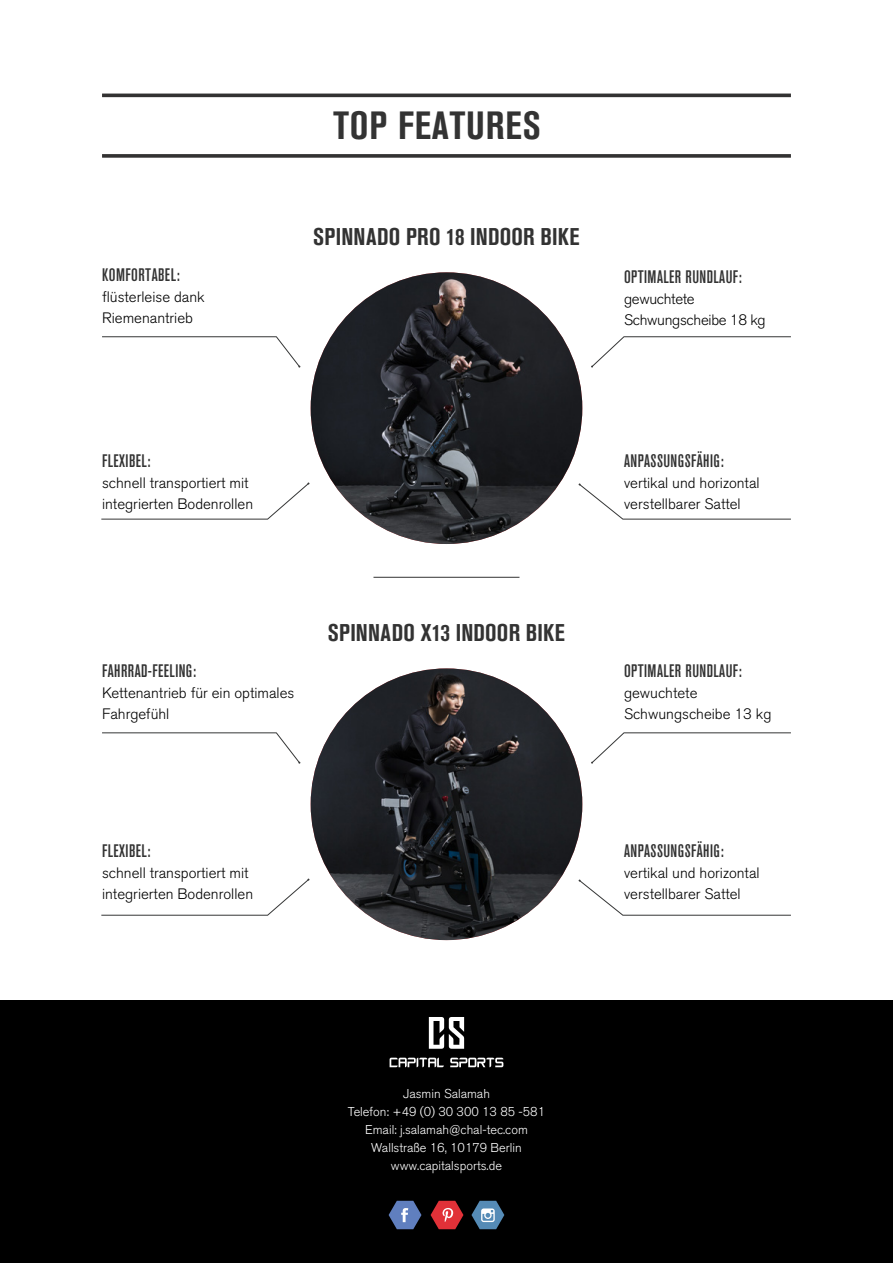
<style>
.page{position:relative;width:893px;height:1263px;background:#fff}
.page>*{position:absolute;margin:0;border:0;box-sizing:border-box;transform-origin:0 0}
.t1{font:39px "Akzidenz Grotesk BQ Bd Cnd Alt";letter-spacing:.025em;color:#333}
.t2{font:24px "Akzidenz Grotesk BQ Bd Cnd Alt";letter-spacing:.01em;color:#333}
.t3{font:18px "Akzidenz Grotesk BQ Md Cnd Alt";letter-spacing:.025em;color:#333}
.t4{font:300 15px/21px "Akzidenz Grotesk BQ";color:#000}
.t5{font:300 15px/21px "Akzidenz Grotesk BQ";letter-spacing:-.02em;color:#000}
.t6{font:300 12.75px/18px "Akzidenz Grotesk BQ";color:#fff;text-align:center}
</style>
<div class="page">
<hr style="left:102px;top:94px;width:689px;height:3px;background:#333232">
<svg style="left:102px;top:154px;width:689px;height:4px;background:#464545"></svg>
<img style="left:311px;top:272px;width:271px;height:272px;border-radius:136px">
<img style="left:311px;top:668px;width:271px;height:272px;border-radius:136px">
<svg style="left:591px;top:336px;width:200px;height:32px"></svg>
<svg style="left:591px;top:732px;width:200px;height:32px"></svg>
<svg style="left:102px;top:336px;width:198px;height:32px"></svg>
<svg style="left:102px;top:732px;width:198px;height:32px"></svg>
<svg style="left:579px;top:483px;width:212px;height:36px"></svg>
<svg style="left:579px;top:879px;width:212px;height:36px"></svg>
<svg style="left:101px;top:482px;width:208px;height:37px"></svg>
<svg style="left:101px;top:879px;width:208px;height:36px"></svg>
<hr style="left:373px;top:577px;width:146px;height:1px;background:#333">
<div style="left:0;top:1000px;width:893px;height:263px;background:#000"></div>
<svg style="left:429px;top:1017px;width:35px;height:32px"></svg>
<svg style="left:390px;top:1058px;width:54px;height:9px"></svg>
<svg style="left:450px;top:1058px;width:53px;height:9px"></svg>
<svg style="left:471px;top:1201px;width:33px;height:28px"></svg>
<svg style="left:389px;top:1201px;width:32px;height:28px"></svg>
<svg style="left:431px;top:1201px;width:32px;height:28px"></svg>
<p class="t3" style="left:102px;top:264px;width:79px">KOMFORTABEL:</p>
<p class="t4" style="left:102px;top:286px;width:104px">flüsterleise dank<br>Riemenantrieb</p>
<h1 class="t1" style="left:334px;top:103px;width:208px">TOP FEATURES</h1>
<h2 class="t2" style="left:313px;top:223px;width:268px">SPINNADO PRO 18 INDOOR BIKE</h2>
<p class="t3" style="left:624px;top:266px;width:119px">OPTIMALER RUNDLAUF:</p>
<p class="t5" style="left:624px;top:288px;width:143px">gewuchtete<br>Schwungscheibe 18 kg</p>
<p class="t3" style="left:102px;top:450px;width:50px">FLEXIBEL:</p>
<p class="t4" style="left:102px;top:472px;width:153px">schnell transportiert mit integrierten Bodenrollen</p>
<p class="t3" style="left:102px;top:660px;width:96px">FAHRRAD-FEELING:</p>
<p class="t4" style="left:102px;top:682px;width:194px">Kettenantrieb für ein optimales<br>Fahrgefühl</p>
<h2 class="t2" style="left:328px;top:619px;width:238px">SPINNADO X13 INDOOR BIKE</h2>
<p class="t3" style="left:102px;top:840px;width:50px">FLEXIBEL:</p>
<p class="t4" style="left:102px;top:862px;width:153px">schnell transportiert mit integrierten Bodenrollen</p>
<p class="t3" style="left:624px;top:450px;width:101px">ANPASSUNGSFÄHIG:</p>
<p class="t4" style="left:624px;top:472px;width:137px">vertikal und horizontal verstellbarer Sattel</p>
<p class="t3" style="left:624px;top:660px;width:119px">OPTIMALER RUNDLAUF:</p>
<p class="t4" style="left:624px;top:682px;width:149px">gewuchtete<br>Schwungscheibe 13 kg</p>
<p class="t3" style="left:624px;top:840px;width:101px">ANPASSUNGSFÄHIG:</p>
<p class="t4" style="left:624px;top:862px;width:137px">vertikal und horizontal verstellbarer Sattel</p>
<p class="t6" style="left:348px;top:1085px;width:199px">Jasmin Salamah<br>Telefon: +49 (0) 30 300 13 85 -581<br>Email: j.salamah@chal-tec.com<br>Wallstraße 16, 10179 Berlin www.capitalsports.de</p>
</div>
